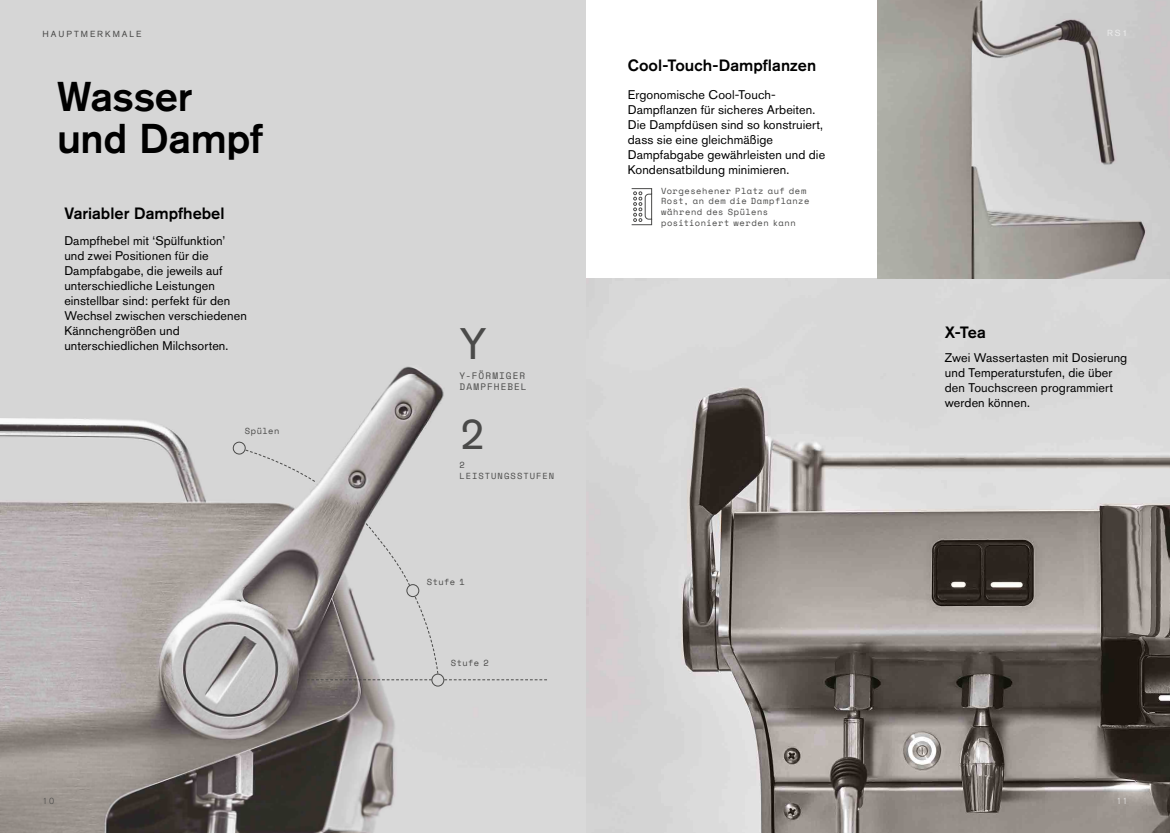
<style>
.page{position:relative;width:1170px;height:833px;background:#fff}
.page>*{position:absolute;margin:0;border:0;box-sizing:border-box;transform-origin:0 0}
.t1{font:43.75px "Akzidenz Grotesk BQ";color:#4a4a49}
.t2{font:500 41.25px/42.5px "Akzidenz Grotesk BQ";letter-spacing:-.01em;color:#000}
.t3{font:500 16.25px "Akzidenz Grotesk BQ";color:#000}
.t4{font:12.5px/15px "Akzidenz Grotesk BQ";letter-spacing:.01em;color:#000}
.t5{font:9.38px/11.2px "Space Mono";letter-spacing:.11em;color:#4a4a49}
.t6{font:8.75px/10.5px "Space Mono";letter-spacing:.065em;color:#4a4a49}
.t7{font:8.75px/10.5px "Space Mono";letter-spacing:.115em;color:#4a4a49}
.t8{font:8.75px "Akzidenz Grotesk BQ";letter-spacing:.23em;color:#4a4a49}
.t9{font:8.75px "Akzidenz Grotesk BQ";color:#ececec}
.t10{font:300 8.75px "Akzidenz Grotesk BQ";color:#4a4a49}
.t11{font:300 8.75px "Akzidenz Grotesk BQ";color:#ededed}
</style>
<div class="page">
<img style="left:585px;top:278px;width:584px;height:555px">
<img style="left:0;top:0;width:585px;height:833px">
<div style="left:406px;top:584px;width:13px;height:13px;border:1px solid #4a4a49;border-radius:50%"></div>
<div style="left:431px;top:673px;width:13px;height:13px;border:1px solid #4a4a49;border-radius:50%"></div>
<div style="left:232px;top:440px;width:84px;height:43px;background:#d6d6d6"></div>
<div style="left:365px;top:522px;width:46px;height:65px;background:#d6d6d6"></div>
<svg style="left:306px;top:596px;width:241px;height:84px;background:#bfbdbd"></svg>
<img style="left:877px;top:0;width:292px;height:278px">
<svg style="left:631px;top:188px;width:21px;height:37px"></svg>
<p class="t8" style="left:43px;top:29px;width:100px">HAUPTMERKMALE</p>
<h2 class="t2" style="left:57px;top:74px;width:208px">Wasser und Dampf</h2>
<h3 class="t3" style="left:64px;top:203px;width:162px">Variabler Dampfhebel</h3>
<p class="t4" style="left:64px;top:233px;width:184px">Dampfhebel mit ‘Spülfunktion’ und zwei Positionen für die<br>Dampfabgabe, die jeweils auf unterschiedliche Leistungen einstellbar sind: perfekt für den<br>Wechsel zwischen verschiedenen<br>Kännchengrößen und unterschiedlichen Milchsorten.</p>
<p class="t6" style="left:245px;top:425px;width:36px">Spülen</p>
<h1 class="t1" style="left:459px;top:318px;width:29px">Y</h1>
<p class="t5" style="left:459px;top:370px;width:69px">Y-FÖRMIGER<br>DAMPFHEBEL</p>
<h1 class="t1" style="left:459px;top:408px;width:27px">2</h1>
<p class="t7" style="left:459px;top:460px;width:96px">2<br>LEISTUNGSSTUFEN</p>
<p class="t6" style="left:427px;top:576px;width:39px">Stufe 1</p>
<p class="t6" style="left:451px;top:657px;width:39px">Stufe 2</p>
<h3 class="t3" style="left:627px;top:55px;width:190px">Cool-Touch-Dampflanzen</h3>
<p class="t4" style="left:627px;top:87px;width:199px">Ergonomische Cool-Touch-<br>Dampflanzen für sicheres Arbeiten.<br>Die Dampfdüsen sind so konstruiert, dass sie eine gleichmäßige<br>Dampfabgabe gewährleisten und die<br>Kondensatbildung minimieren.</p>
<p class="t6" style="left:661px;top:185px;width:150px">Vorgesehener Platz auf dem<br>Rost, an dem die Dampflanze während des Spülens positioniert werden kann</p>
<p class="t9" style="left:1106px;top:28px;width:22px">RS1</p>
<h3 class="t3" style="left:944px;top:323px;width:43px">X-Tea</h3>
<p class="t4" style="left:944px;top:350px;width:184px">Zwei Wassertasten mit Dosierung und Temperaturstufen, die über den Touchscreen programmiert werden können.</p>
<p class="t10" style="left:43px;top:796px;width:13px">10</p>
<p class="t11" style="left:1116px;top:796px;width:12px">11</p>
</div>
